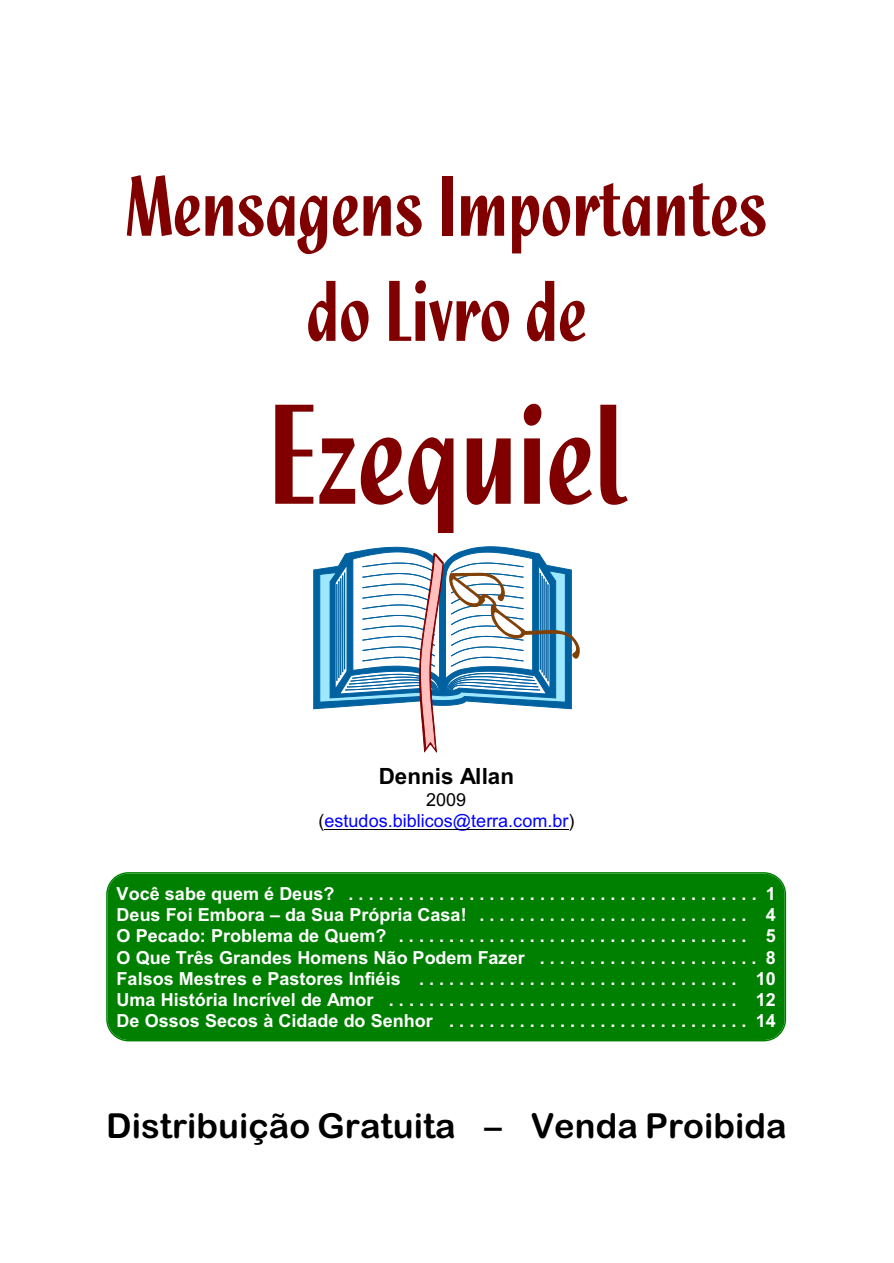
<style>
.page{position:relative;width:894px;height:1263px;background:#fff}
.page>*{position:absolute;margin:0;border:0;box-sizing:border-box;transform-origin:0 0}
.t1{font:148.5px "Quixley LET";letter-spacing:.005em;color:#800000}
.t2{font:89.85px/105.1px "Quixley LET";color:#800000;text-align:center}
.t3{font:34.5px "Arial Rounded MT Bold";letter-spacing:.005em;color:#000}
.t4{font:700 22.35px "Arial";color:#000}
.t5{font:700 18px/21.3px "Arial";color:#fff;text-align:justify}
.t6{font:18px/20.7px "Arial";letter-spacing:.005em;color:#00f;text-align:center}
.s1{color:#000}
</style>
<div class="page">
<hr style="left:324px;top:829px;width:245px;height:1px;background:#000">
<svg style="left:314px;top:547px;width:265px;height:205px"></svg>
<div style="left:107px;top:873px;width:678px;height:168px;background:#008000;border-radius:22px"></div>
<div style="left:106px;top:872px;width:680px;height:169px;border:1px solid #008000;border-radius:22px"></div>
<h2 class="t2" style="left:125px;top:176px;width:643px">Mensagens Importantes do Livro de</h2>
<h1 class="t1" style="left:268px;top:405px;width:359px">Ezequiel</h1>
<p class="t4" style="left:379px;top:768px;width:137px">Dennis Allan</p>
<p class="t6" style="left:318px;top:791px;width:258px"><span class="s1">2009 (</span>estudos.biblicos@terra.com.br<span class="s1">)</span></p>
<p class="t5" style="left:117px;top:885px;width:661px">Você sabe quem é Deus? ......................................... 1<br>Deus Foi Embora – da Sua Própria Casa! ........................... 4<br>O Pecado: Problema de Quem? ................................... 5<br>O Que Três Grandes Homens Não Podem Fazer . . . . . . . . . . . . . . . . . . . . . . 8<br>Falsos Mestres e Pastores Infiéis ................................ 10<br>Uma História Incrível de Amor ................................... 12<br>De Ossos Secos à Cidade do Senhor .............................. 14</p>
<h3 class="t3" style="left:106px;top:1113px;width:682px">Distribuição Gratuita – Venda Proibida</h3>
</div>
